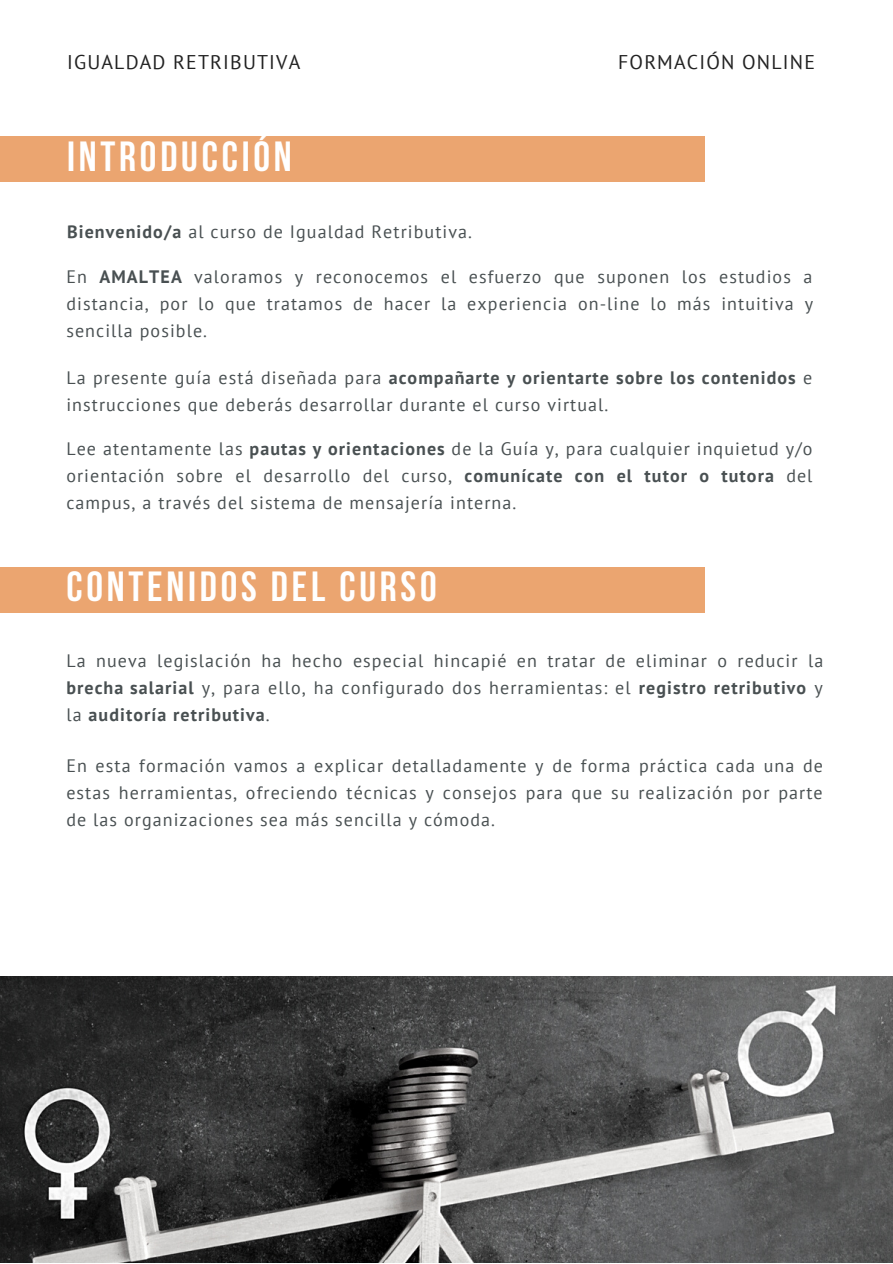
<style>
.page{position:relative;width:893px;height:1264px;background:#fff}
.page>*{position:absolute;margin:0;border:0;box-sizing:border-box;transform-origin:0 0}
.t1{font:700 42px "Bebas Neue";letter-spacing:.09em;color:#fff}
.t2{font:19.8px "PT Sans";letter-spacing:.06em;color:#222}
.t3{font:18px/27px "PT Sans";letter-spacing:.06em;color:#495052;text-align:justify}
.s1{font-weight:700}
</style>
<div class="page">
<div style="left:0;top:137px;width:704px;height:45px;background:#eba570"></div>
<div style="left:0;top:567px;width:704px;height:45px;background:#eba570"></div>
<img style="left:0;top:976px;width:892px;height:286px">
<p class="t2" style="left:67px;top:49px;width:235px">IGUALDAD RETRIBUTIVA</p>
<p class="t1" style="left:67px;top:139px;width:226px">INTRODUCCIÓN</p>
<p class="t2" style="left:618px;top:49px;width:198px">FORMACIÓN ONLINE</p>
<p class="t3" style="left:67px;top:217px;width:406px"><span class="s1">Bienvenido/a</span> al curso de Igualdad Retributiva.</p>
<p class="t3" style="left:66px;top:263px;width:748px">En <span class="s1">AMALTEA</span> valoramos y reconocemos el esfuerzo que suponen los estudios a distancia, por lo que tratamos de hacer la experiencia on-line lo más intuitiva y sencilla posible.</p>
<p class="t3" style="left:66px;top:364px;width:747px">La presente guía está diseñada para <span class="s1">acompañarte y orientarte sobre los contenidos</span> e instrucciones que deberás desarrollar durante el curso virtual.</p>
<p class="t3" style="left:66px;top:434px;width:747px">Lee atentamente las <span class="s1">pautas y orientaciones</span> de la Guía y, para cualquier inquietud y/o orientación sobre el desarrollo del curso, <span class="s1">comunícate con el tutor o tutora</span> del campus, a través del sistema de mensajería interna.</p>
<p class="t1" style="left:66px;top:569px;width:372px">CONTENIDOS DEL CURSO</p>
<p class="t3" style="left:66px;top:646px;width:758px">La nueva legislación ha hecho especial hincapié en tratar de eliminar o reducir la <span class="s1">brecha salarial</span> y, para ello, ha configurado dos herramientas: el <span class="s1">registro retributivo</span> y la <span class="s1">auditoría retributiva</span>.</p>
<p class="t3" style="left:66px;top:751px;width:758px">En esta formación vamos a explicar detalladamente y de forma práctica cada una de estas herramientas, ofreciendo técnicas y consejos para que su realización por parte de las organizaciones sea más sencilla y cómoda.</p>
</div>
